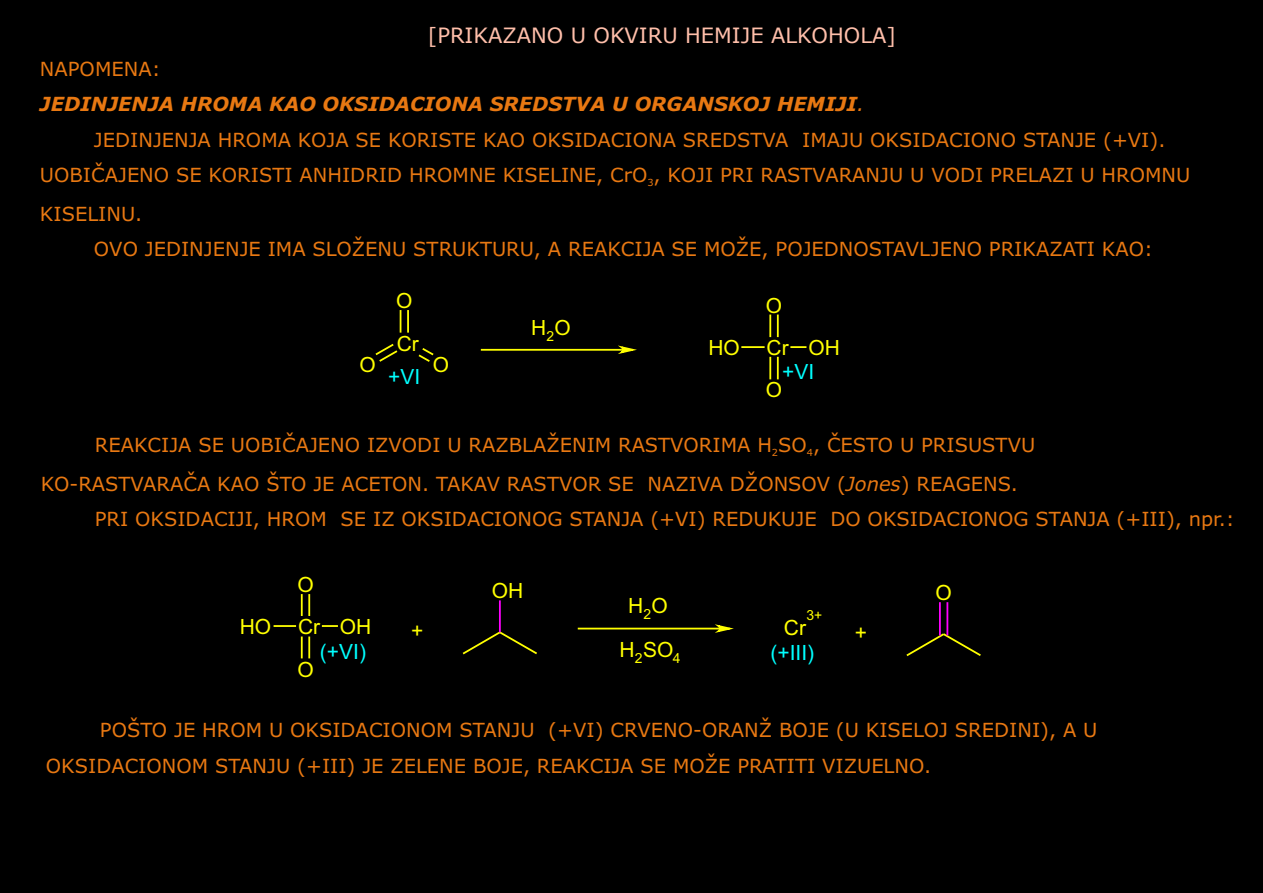
<style>
.page{position:relative;width:1263px;height:893px;background:#000}
.page>*{position:absolute;margin:0;border:0;box-sizing:border-box;transform-origin:0 0}
.t1{font:21px "Verdana";color:#ffbfaa}
.t2{font:21px "Arial";color:#ff0}
.t3{font:21px "Arial";color:#0ff}
.t4{font:20.85px "Arial";color:#ff0}
.t5{font:20.85px "Arial";color:#0ff}
.t6{font:19.5px/35.5px "Verdana";color:#e87812}
.t7{font:italic 700 19.5px "Verdana";color:#e87812}
.t8{font:13.95px "Arial";color:#ff0}
.t9{font:9.75px "Verdana";color:#e87812}
.s1{font-weight:400}
.s2{font-style:italic}
</style>
<div class="page">
<hr style="left:407px;top:310px;width:2px;height:23px;background:#ff0">
<svg style="left:400px;top:310px;width:1px;height:23px"></svg>
<svg style="left:375px;top:343px;width:23px;height:19px"></svg>
<svg style="left:418px;top:348px;width:16px;height:14px"></svg>
<hr style="left:481px;top:349px;width:141px;height:2px;background:#ff0">
<svg style="left:614px;top:345px;width:23px;height:9px"></svg>
<hr style="left:777px;top:315px;width:2px;height:22px;background:#ff0">
<hr style="left:769px;top:315px;width:2px;height:22px;background:#ff0">
<hr style="left:741px;top:346px;width:24px;height:2px;background:#ff0">
<hr style="left:769px;top:357px;width:2px;height:22px;background:#ff0">
<hr style="left:777px;top:357px;width:2px;height:22px;background:#ff0">
<svg style="left:790px;top:346px;width:16px;height:2px"></svg>
<hr style="left:308px;top:594px;width:2px;height:22px;background:#ff0">
<hr style="left:301px;top:594px;width:2px;height:22px;background:#ff0">
<hr style="left:274px;top:625px;width:22px;height:2px;background:#ff0">
<hr style="left:301px;top:636px;width:2px;height:22px;background:#ff0">
<hr style="left:308px;top:636px;width:2px;height:22px;background:#ff0">
<svg style="left:322px;top:625px;width:16px;height:2px"></svg>
<svg style="left:462px;top:631px;width:75px;height:24px"></svg>
<hr style="left:499px;top:600px;width:2px;height:32px;background:#f0f">
<hr style="left:578px;top:628px;width:140px;height:1px;background:#ff0">
<svg style="left:711px;top:624px;width:23px;height:9px"></svg>
<svg style="left:906px;top:632px;width:75px;height:25px"></svg>
<hr style="left:946px;top:602px;width:2px;height:33px;background:#f0f">
<hr style="left:939px;top:602px;width:2px;height:33px;background:#f0f">
<p class="t1" style="left:428px;top:21px;width:470px">[PRIKAZANO U OKVIRU HEMIJE ALKOHOLA]</p>
<p class="t6" style="left:40px;top:53px;width:122px">NAPOMENA:</p>
<p class="t7" style="left:40px;top:96px;width:826px">JEDINJENJA HROMA KAO OKSIDACIONA SREDSTVA U ORGANSKOJ HEMIJI<span class="s1">.</span></p>
<p class="t6" style="left:94px;top:124px;width:1073px">JEDINJENJA HROMA KOJA SE KORISTE KAO OKSIDACIONA SREDSTVA IMAJU OKSIDACIONO STANJE (+VI).</p>
<p class="t6" style="left:40px;top:159px;width:1152px">UOBIČAJENO SE KORISTI ANHIDRID HROMNE KISELINE, CrO , KOJI PRI RASTVARANJU U VODI PRELAZI U HROMNU</p>
<p class="t9" style="left:647px;top:179px;width:8px">3</p>
<p class="t6" style="left:94px;top:197px;width:1060px;text-indent:-54px">KISELINU.<br>OVO JEDINJENJE IMA SLOŽENU STRUKTURU, A REAKCIJA SE MOŽE, POJEDNOSTAVLJENO PRIKAZATI KAO:</p>
<p class="t4" style="left:396px;top:293px;width:18px">O</p>
<p class="t4" style="left:766px;top:298px;width:18px">O</p>
<p class="t4" style="left:531px;top:319px;width:41px">H<sub>2</sub>O</p>
<p class="t4" style="left:397px;top:335px;width:24px">Cr</p>
<p class="t4" style="left:708px;top:340px;width:33px">HO</p>
<p class="t4" style="left:808px;top:340px;width:33px">OH</p>
<p class="t4" style="left:766px;top:340px;width:24px">Cr</p>
<p class="t4" style="left:359px;top:357px;width:18px">O</p>
<p class="t4" style="left:433px;top:356px;width:18px">O</p>
<p class="t5" style="left:388px;top:369px;width:34px">+VI</p>
<p class="t5" style="left:782px;top:364px;width:34px">+VI</p>
<p class="t4" style="left:766px;top:382px;width:18px">O</p>
<p class="t6" style="left:95px;top:429px;width:942px">REAKCIJA SE UOBIČAJENO IZVODI U RAZBLAŽENIM RASTVORIMA H SO , ČESTO U PRISUSTVU</p>
<p class="t9" style="left:772px;top:449px;width:8px">2</p>
<p class="t9" style="left:807px;top:449px;width:8px">4</p>
<p class="t6" style="left:95px;top:468px;width:1141px;text-indent:-54px">KO-RASTVARAČA KAO ŠTO JE ACETON. TAKAV RASTVOR SE NAZIVA DŽONSOV (<span class="s2">Jones</span>) REAGENS.<br>PRI OKSIDACIJI, HROM SE IZ OKSIDACIONOG STANJA (+VI) REDUKUJE DO OKSIDACIONOG STANJA (+III), npr.:</p>
<p class="t2" style="left:240px;top:619px;width:33px">HO</p>
<p class="t2" style="left:297px;top:576px;width:18px">O</p>
<p class="t2" style="left:298px;top:619px;width:24px">Cr</p>
<p class="t2" style="left:340px;top:619px;width:33px">OH</p>
<p class="t2" style="left:411px;top:623px;width:14px">+</p>
<p class="t2" style="left:492px;top:583px;width:33px">OH</p>
<p class="t2" style="left:628px;top:598px;width:41px">H<sub>2</sub>O</p>
<p class="t8" style="left:806px;top:609px;width:17px">3+</p>
<p class="t2" style="left:784px;top:619px;width:24px">Cr</p>
<p class="t2" style="left:297px;top:661px;width:18px">O</p>
<p class="t3" style="left:320px;top:644px;width:48px">(+VI)</p>
<p class="t2" style="left:620px;top:641px;width:62px">H<sub>2</sub>SO<sub>4</sub></p>
<p class="t3" style="left:770px;top:644px;width:45px">(+III)</p>
<p class="t2" style="left:855px;top:624px;width:14px">+</p>
<p class="t2" style="left:935px;top:584px;width:18px">O</p>
<p class="t6" style="left:46px;top:714px;width:1053px;text-indent:54px">POŠTO JE HROM U OKSIDACIONOM STANJU (+VI) CRVENO-ORANŽ BOJE (U KISELOJ SREDINI), A U<br>OKSIDACIONOM STANJU (+III) JE ZELENE BOJE, REAKCIJA SE MOŽE PRATITI VIZUELNO.</p>
</div>
